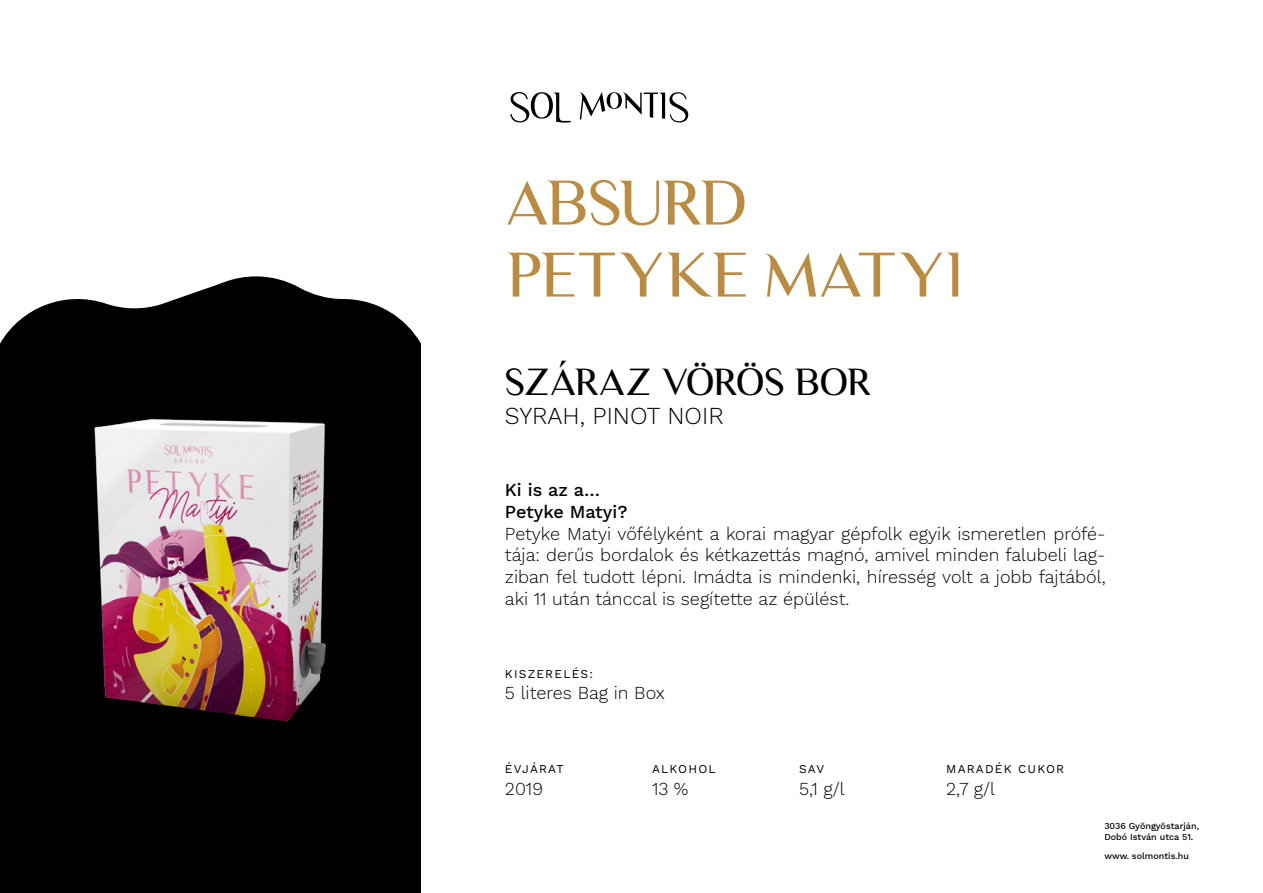
<style>
.page{position:relative;width:1263px;height:893px;background:#fff}
.page>*{position:absolute;margin:0;border:0;box-sizing:border-box;transform-origin:0 0}
.t1{font:60px/72px "Luxia Display";letter-spacing:-.01em;color:#bb8b41}
.t2{font:36px "Luxia Display";letter-spacing:-.04em;color:#000}
.t3{font:300 24px "Work Sans";color:#000}
.t4{font:300 18px/21.6px "Work Sans";color:#000;text-align:justify}
.t5{font:500 18px/21.6px "Work Sans";color:#000}
.t6{font:12px "Work Sans";letter-spacing:.1em;color:#000}
.t7{font:500 9px/10.8px "Work Sans";color:#000}
</style>
<div class="page">
<svg style="left:0;top:276px;width:421px;height:617px;background:#1b1b1b"></svg>
<svg style="left:510px;top:92px;width:179px;height:31px"></svg>
<img style="left:0;top:370px;width:384px;height:430px">
<h1 class="t1" style="left:505px;top:166px;width:457px">ABSURD<br>PETYKE MATYI</h1>
<h2 class="t2" style="left:505px;top:360px;width:369px">SZÁRAZ VÖRÖS BOR</h2>
<h3 class="t3" style="left:505px;top:397px;width:220px">SYRAH, PINOT NOIR</h3>
<p class="t5" style="left:505px;top:479px;width:124px">Ki is az a…<br>Petyke Matyi?</p>
<p class="t4" style="left:505px;top:522px;width:602px">Petyke Matyi vőfélyként a korai magyar gépfolk egyik ismeretlen prófé&shy;tája: derűs bordalok és kétkazettás magnó, amivel minden falubeli lag&shy;ziban fel tudott lépni. Imádta is mindenki, híresség volt a jobb fajtából, aki 11 után tánccal is segítette az épülést.</p>
<p class="t6" style="left:505px;top:667px;width:90px">KISZERELÉS:</p>
<p class="t4" style="left:505px;top:682px;width:161px">5 literes Bag in Box</p>
<p class="t6" style="left:505px;top:762px;width:60px">ÉVJÁRAT</p>
<p class="t4" style="left:505px;top:777px;width:40px">2019</p>
<p class="t6" style="left:652px;top:762px;width:65px">ALKOHOL</p>
<p class="t4" style="left:652px;top:777px;width:38px">13 %</p>
<p class="t6" style="left:799px;top:762px;width:26px">SAV</p>
<p class="t4" style="left:799px;top:777px;width:47px">5,1 g/l</p>
<p class="t6" style="left:946px;top:762px;width:120px">MARADÉK CUKOR</p>
<p class="t4" style="left:946px;top:777px;width:50px">2,7 g/l</p>
<p class="t7" style="left:1104px;top:820px;width:96px">3036 Gyöngyöstarján,<br>Dobó István utca 51.</p>
<p class="t7" style="left:1104px;top:850px;width:86px">www. solmontis.hu</p>
</div>
